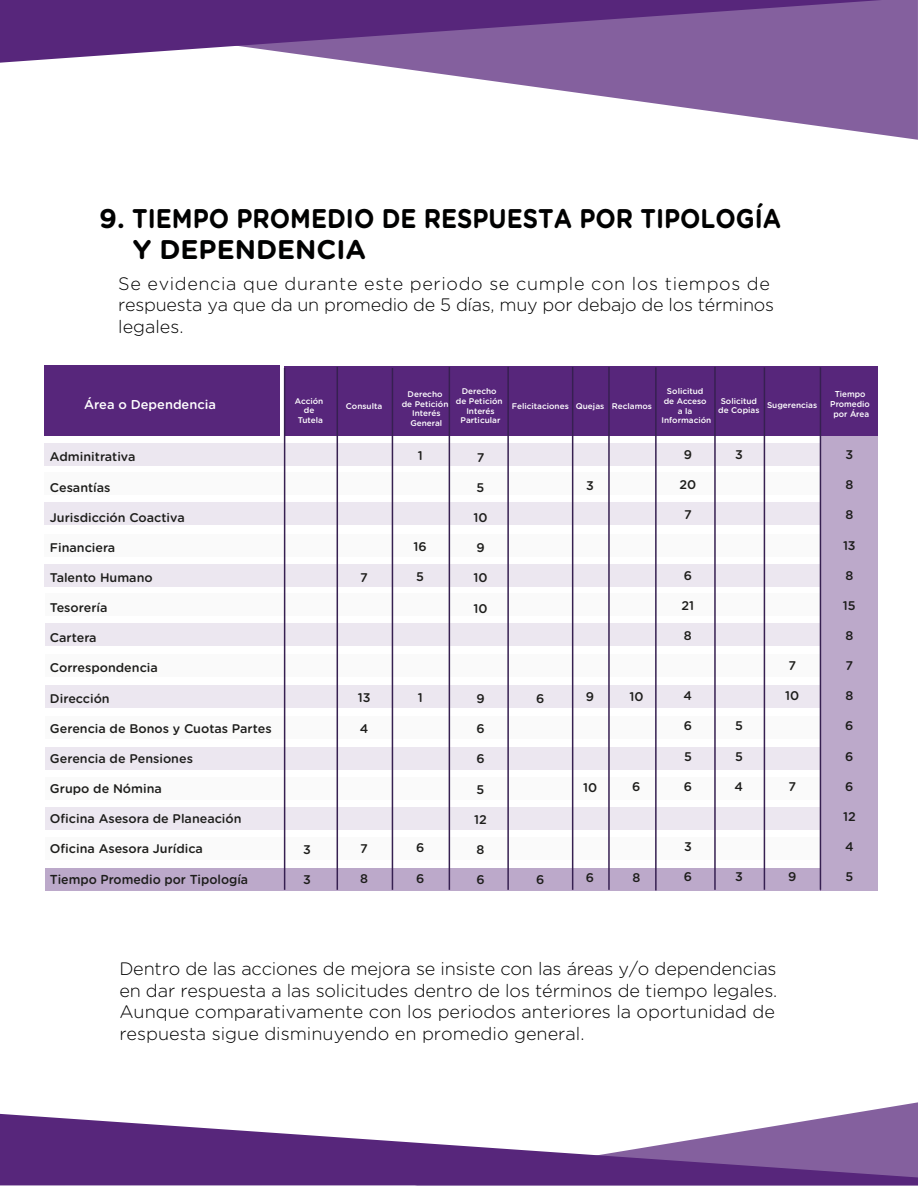
<style>
.page{position:relative;width:918px;height:1188px;background:#fff}
.page>*{position:absolute;margin:0;border:0;box-sizing:border-box;transform-origin:0 0}
.t1{font:700 27px/31.2px "Gotham Rounded";color:#000101}
.t2{font:300 18px/21.6px "Gotham Rounded";letter-spacing:-.01em;color:#000101}
.t3{font:500 13.05px "Gotham Rounded";color:#1d1d1b;scale:.95 1}
.t4{font:500 12.9px "Gotham Rounded";color:#fff}
.t5{font:500 12.6px "Gotham Rounded";color:#1d1d1b}
.t6{font:500 8.55px/9.9px "Gotham Rounded";color:#fff;text-align:center;scale:.95 1}
.t7{font:500 8.25px/9.6px "Gotham Rounded";color:#fff;text-align:center}
</style>
<div class="page">
<svg style="left:362px;top:0;width:556px;height:140px;fill:#84609e"></svg>
<svg style="left:0;top:1114px;width:415px;height:71px;fill:#57267b"></svg>
<svg style="left:415px;top:1102px;width:503px;height:83px"></svg>
<svg style="left:0;top:0;width:882px;height:63px"></svg>
<div style="left:45px;top:807px;width:775px;height:23px;background:#ece7f0"></div>
<div style="left:45px;top:777px;width:775px;height:22px;background:#fafafa"></div>
<div style="left:45px;top:868px;width:775px;height:22px;background:#bca9ca"></div>
<div style="left:45px;top:837px;width:775px;height:23px;background:#fafafa"></div>
<div style="left:820px;top:435px;width:58px;height:455px;background:#bca9ca"></div>
<div style="left:45px;top:365px;width:235px;height:71px;background:#57267b"></div>
<div style="left:45px;top:747px;width:775px;height:23px;background:#ece7f0"></div>
<div style="left:45px;top:716px;width:775px;height:23px;background:#fafafa"></div>
<div style="left:45px;top:686px;width:775px;height:22px;background:#ece7f0"></div>
<div style="left:45px;top:654px;width:775px;height:23px;background:#fafafa"></div>
<div style="left:45px;top:623px;width:775px;height:22px;background:#ece7f0"></div>
<div style="left:45px;top:594px;width:775px;height:22px;background:#fafafa"></div>
<div style="left:45px;top:564px;width:775px;height:23px;background:#ece7f0"></div>
<div style="left:45px;top:534px;width:775px;height:22px;background:#fafafa"></div>
<div style="left:45px;top:502px;width:775px;height:23px;background:#ece7f0"></div>
<div style="left:45px;top:472px;width:775px;height:23px;background:#fafafa"></div>
<div style="left:45px;top:443px;width:775px;height:23px;background:#ece7f0"></div>
<div style="left:285px;top:366px;width:593px;height:69px;background:#57267b"></div>
<hr style="left:337px;top:367px;width:1px;height:523px;background:#362051">
<hr style="left:392px;top:368px;width:1px;height:522px;background:#362051">
<hr style="left:449px;top:367px;width:1px;height:523px;background:#362051">
<hr style="left:507px;top:367px;width:2px;height:523px;background:#362051">
<hr style="left:572px;top:367px;width:1px;height:523px;background:#362051">
<hr style="left:608px;top:367px;width:2px;height:523px;background:#362051">
<hr style="left:284px;top:368px;width:1px;height:522px;background:#362051">
<hr style="left:655px;top:367px;width:2px;height:523px;background:#362051">
<hr style="left:714px;top:367px;width:2px;height:523px;background:#362051">
<hr style="left:764px;top:367px;width:1px;height:523px;background:#362051">
<hr style="left:820px;top:367px;width:1px;height:523px;background:#362051">
<h1 class="t1" style="left:133px;top:201px;width:650px;text-indent:-34px">9. TIEMPO PROMEDIO DE RESPUESTA POR TIPOLOGÍA<br>Y DEPENDENCIA</h1>
<p class="t2" style="left:118px;top:272px;width:657px">Se evidencia que durante este periodo se cumple con los tiempos de respuesta ya que da un promedio de 5 días, muy por debajo de los términos legales.</p>
<p class="t4" style="left:84px;top:396px;width:133px">Área o Dependencia</p>
<p class="t5" style="left:50px;top:448px;width:87px">Adminitrativa</p>
<p class="t5" style="left:50px;top:478px;width:62px">Cesantías</p>
<p class="t5" style="left:50px;top:508px;width:136px">Jurisdicción Coactiva</p>
<p class="t5" style="left:50px;top:538px;width:67px">Financiera</p>
<p class="t5" style="left:50px;top:569px;width:104px">Talento Humano</p>
<p class="t5" style="left:50px;top:599px;width:59px">Tesorería</p>
<p class="t5" style="left:50px;top:629px;width:48px">Cartera</p>
<p class="t5" style="left:50px;top:659px;width:109px">Correspondencia</p>
<p class="t5" style="left:50px;top:689px;width:61px">Dirección</p>
<p class="t5" style="left:50px;top:719px;width:223px">Gerencia de Bonos y Cuotas Partes</p>
<p class="t5" style="left:50px;top:750px;width:145px">Gerencia de Pensiones</p>
<p class="t5" style="left:50px;top:780px;width:113px">Grupo de Nómina</p>
<p class="t5" style="left:50px;top:810px;width:193px">Oficina Asesora de Planeación</p>
<p class="t5" style="left:50px;top:840px;width:155px">Oficina Asesora Jurídica</p>
<p class="t3" style="left:50px;top:870px;width:210px">Tiempo Promedio por Tipología</p>
<p class="t7" style="left:456px;top:386px;width:48px">Derecho de Petición<br>Interés<br>Particular</p>
<p class="t7" style="left:718px;top:396px;width:43px;text-align:left">Solicitud de Copias</p>
<p class="t7" style="left:662px;top:386px;width:51px">Solicitud<br>de Acceso a la<br>Información</p>
<p class="t6" style="left:830px;top:389px;width:43px">Tiempo<br>Promedio por Área</p>
<p class="t7" style="left:402px;top:389px;width:48px">Derecho de Petición<br>Interés<br>General</p>
<p class="t7" style="left:295px;top:396px;width:30px">Acción de<br>Tutela</p>
<p class="t7" style="left:346px;top:401px;width:38px">Consulta</p>
<p class="t7" style="left:576px;top:401px;width:30px">Quejas</p>
<p class="t7" style="left:512px;top:401px;width:58px">Felicitaciones</p>
<p class="t7" style="left:612px;top:401px;width:42px">Reclamos</p>
<p class="t7" style="left:767px;top:400px;width:52px">Sugerencias</p>
<p class="t5" style="left:303px;top:841px;width:9px">3</p>
<p class="t5" style="left:303px;top:871px;width:9px">3</p>
<p class="t5" style="left:360px;top:568px;width:9px">7</p>
<p class="t5" style="left:418px;top:447px;width:6px">1</p>
<p class="t5" style="left:414px;top:537px;width:15px">16</p>
<p class="t5" style="left:416px;top:568px;width:9px">5</p>
<p class="t5" style="left:358px;top:689px;width:14px">13</p>
<p class="t5" style="left:360px;top:719px;width:10px">4</p>
<p class="t5" style="left:360px;top:840px;width:9px">7</p>
<p class="t5" style="left:360px;top:870px;width:9px">8</p>
<p class="t5" style="left:418px;top:688px;width:6px">1</p>
<p class="t5" style="left:416px;top:839px;width:10px">6</p>
<p class="t5" style="left:416px;top:869px;width:10px">6</p>
<p class="t5" style="left:477px;top:448px;width:9px">7</p>
<p class="t5" style="left:477px;top:478px;width:9px">5</p>
<p class="t5" style="left:473px;top:509px;width:16px">10</p>
<p class="t5" style="left:476px;top:539px;width:10px">9</p>
<p class="t5" style="left:473px;top:569px;width:16px">10</p>
<p class="t5" style="left:473px;top:599px;width:16px">10</p>
<p class="t5" style="left:476px;top:690px;width:10px">9</p>
<p class="t5" style="left:476px;top:720px;width:10px">6</p>
<p class="t5" style="left:476px;top:750px;width:10px">6</p>
<p class="t5" style="left:477px;top:780px;width:9px">5</p>
<p class="t5" style="left:474px;top:810px;width:14px">12</p>
<p class="t5" style="left:477px;top:840px;width:9px">8</p>
<p class="t5" style="left:476px;top:871px;width:10px">6</p>
<p class="t5" style="left:536px;top:690px;width:10px">6</p>
<p class="t5" style="left:536px;top:871px;width:10px">6</p>
<p class="t5" style="left:586px;top:477px;width:9px">3</p>
<p class="t5" style="left:684px;top:446px;width:10px">9</p>
<p class="t5" style="left:680px;top:476px;width:18px">20</p>
<p class="t5" style="left:684px;top:506px;width:9px">7</p>
<p class="t5" style="left:735px;top:446px;width:9px">3</p>
<p class="t5" style="left:684px;top:566px;width:10px">6</p>
<p class="t5" style="left:682px;top:596px;width:14px">21</p>
<p class="t5" style="left:684px;top:627px;width:9px">8</p>
<p class="t5" style="left:586px;top:688px;width:10px">9</p>
<p class="t5" style="left:583px;top:778px;width:16px">10</p>
<p class="t5" style="left:629px;top:687px;width:16px">10</p>
<p class="t5" style="left:632px;top:778px;width:10px">6</p>
<p class="t5" style="left:684px;top:687px;width:10px">4</p>
<p class="t5" style="left:684px;top:717px;width:10px">6</p>
<p class="t5" style="left:684px;top:747px;width:9px">5</p>
<p class="t5" style="left:684px;top:777px;width:10px">6</p>
<p class="t5" style="left:735px;top:717px;width:9px">5</p>
<p class="t5" style="left:735px;top:747px;width:9px">5</p>
<p class="t5" style="left:735px;top:777px;width:10px">4</p>
<p class="t5" style="left:586px;top:869px;width:10px">6</p>
<p class="t5" style="left:632px;top:868px;width:9px">8</p>
<p class="t5" style="left:684px;top:838px;width:9px">3</p>
<p class="t5" style="left:684px;top:868px;width:10px">6</p>
<p class="t5" style="left:735px;top:868px;width:9px">3</p>
<p class="t5" style="left:788px;top:657px;width:9px">7</p>
<p class="t5" style="left:785px;top:687px;width:16px">10</p>
<p class="t5" style="left:788px;top:777px;width:9px">7</p>
<p class="t5" style="left:788px;top:868px;width:10px">9</p>
<p class="t5" style="left:845px;top:446px;width:9px">3</p>
<p class="t5" style="left:845px;top:476px;width:9px">8</p>
<p class="t5" style="left:845px;top:506px;width:9px">8</p>
<p class="t5" style="left:843px;top:536px;width:14px">13</p>
<p class="t5" style="left:845px;top:566px;width:9px">8</p>
<p class="t5" style="left:843px;top:596px;width:14px">15</p>
<p class="t5" style="left:845px;top:627px;width:9px">8</p>
<p class="t5" style="left:846px;top:657px;width:9px">7</p>
<p class="t5" style="left:845px;top:687px;width:9px">8</p>
<p class="t5" style="left:845px;top:717px;width:10px">6</p>
<p class="t5" style="left:845px;top:747px;width:10px">6</p>
<p class="t5" style="left:845px;top:777px;width:10px">6</p>
<p class="t5" style="left:843px;top:808px;width:14px">12</p>
<p class="t5" style="left:845px;top:838px;width:10px">4</p>
<p class="t5" style="left:845px;top:868px;width:9px">5</p>
<p class="t2" style="left:119px;top:957px;width:660px">Dentro de las acciones de mejora se insiste con las áreas y/o dependencias en dar respuesta a las solicitudes dentro de los términos de tiempo legales.<br>Aunque comparativamente con los periodos anteriores la oportunidad de respuesta sigue disminuyendo en promedio general.</p>
</div>
